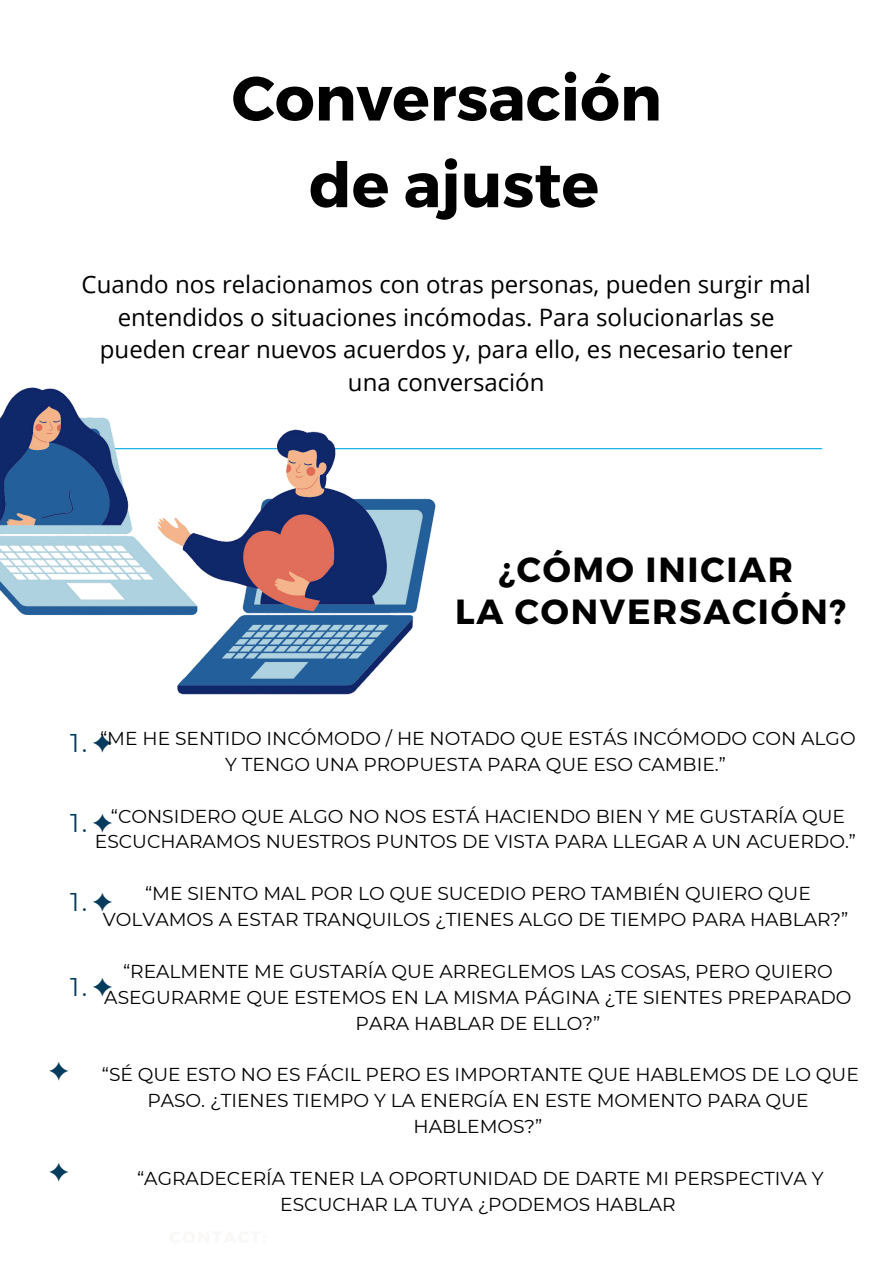
<style>
.page{position:relative;width:894px;height:1264px;background:#fff}
.page>*{position:absolute;margin:0;border:0;box-sizing:border-box;transform-origin:0 0}
.t1{font:700 62.25px/86.7px "Montserrat";color:#000;text-align:center}
.t2{font:700 34.8px/41.7px "Montserrat";letter-spacing:.05em;color:#000;text-align:center}
.t3{font:25.65px "Montserrat";color:#053c5e}
.t4{font:25.65px "Free Serif";color:#053c5e}
.t5{font:24px/32.7px "Open Sans";color:#000;text-align:center}
.t6{font:18.6px/25.8px "Montserrat";color:#000;text-align:center}
.s1{font-family:"Free Serif"}
</style>
<div class="page">
<hr style="left:72px;top:448px;width:749px;height:1px;background:#00abe7">
<img style="left:0;top:387px;width:447px;height:308px">
<h3 class="t1" style="left:232px;top:52px;width:431px">Conversación de ajuste</h3>
<p class="t5" style="left:82px;top:267px;width:730px">Cuando nos relacionamos con otras personas, pueden surgir mal entendidos o situaciones incómodas. Para solucionarlas se pueden crear nuevos acuerdos y, para ello, es necesario tener una conversación</p>
<p class="t2" style="left:455px;top:547px;width:392px">¿CÓMO INICIAR<br>LA CONVERSACIÓN?</p>
<h4 class="t6" style="left:100px;top:725px;width:756px">“ME HE SENTIDO INCÓMODO / HE NOTADO QUE ESTÁS INCÓMODO CON ALGO<br>Y TENGO UNA PROPUESTA PARA QUE ESO CAMBIE.”</h4>
<h4 class="t6" style="left:95px;top:803px;width:762px">“CONSIDERO QUE ALGO NO NOS ESTÁ HACIENDO BIEN Y ME GUSTARÍA QUE<br>ESCUCHARAMOS NUESTROS PUNTOS DE VISTA PARA LLEGAR A UN ACUERDO.”</h4>
<h4 class="t6" style="left:103px;top:880px;width:746px">“ME SIENTO MAL POR LO QUE SUCEDIO PERO TAMBIÉN QUIERO QUE<br>VOLVAMOS A ESTAR TRANQUILOS ¿TIENES ALGO DE TIEMPO PARA HABLAR?”</h4>
<h4 class="t6" style="left:104px;top:958px;width:748px">“REALMENTE ME GUSTARÍA QUE ARREGLEMOS LAS COSAS, PERO QUIERO<br>ASEGURARME QUE ESTEMOS EN LA MISMA PÁGINA ¿TE SIENTES PREPARADO<br>PARA HABLAR DE ELLO?”</h4>
<h4 class="t6" style="left:102px;top:1061px;width:758px">“SÉ QUE ESTO NO ES FÁCIL PERO ES IMPORTANTE QUE HABLEMOS DE LO QUE<br>PASO. ¿TIENES TIEMPO Y LA ENERGÍA EN ESTE MOMENTO PARA QUE<br>HABLEMOS?”</h4>
<h4 class="t6" style="left:137px;top:1165px;width:687px">“AGRADECERÍA TENER LA OPORTUNIDAD DE DARTE MI PERSPECTIVA Y<br>ESCUCHAR LA TUYA ¿PODEMOS HABLAR</h4>
<h2 class="t3" style="left:70px;top:727px;width:44px">1.<span class="s1">✦</span></h2>
<p class="t3" style="left:70px;top:806px;width:44px">1.<span class="s1">✦</span></p>
<p class="t3" style="left:70px;top:886px;width:44px">1.<span class="s1">✦</span></p>
<p class="t3" style="left:70px;top:971px;width:44px">1.<span class="s1">✦</span></p>
<p class="t4" style="left:49px;top:1056px;width:22px">✦</p>
<p class="t4" style="left:49px;top:1157px;width:22px">✦</p>
</div>
